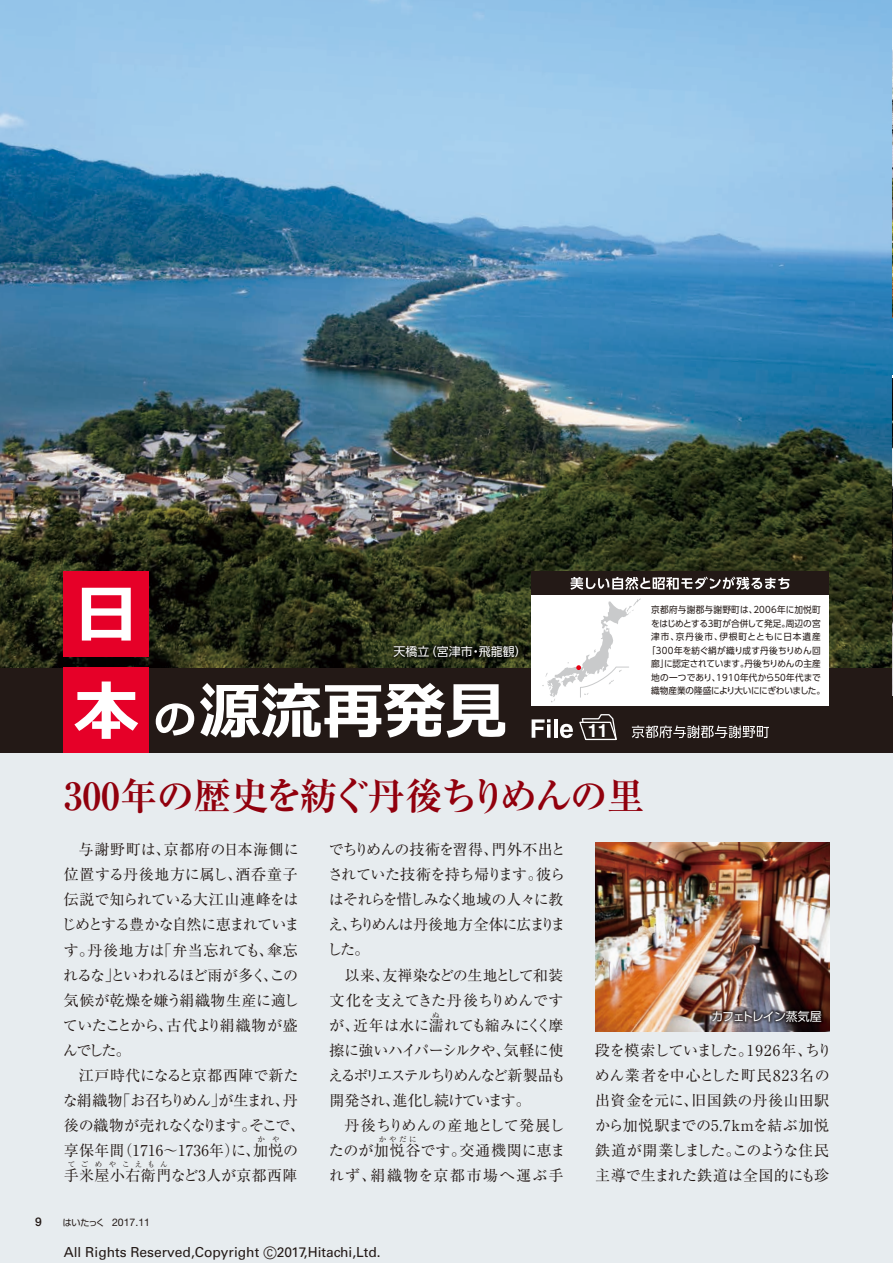
<style>
.page{position:relative;width:893px;height:1263px;background:#fff}
.page>*{position:absolute;margin:0;border:0;box-sizing:border-box;transform-origin:0 0}
.t1{font:700 37.5px "Ryumin Pro";letter-spacing:-.045em;color:#91000d}
.t2{font:700 18px "Helvetica LT Std";color:#fff}
.t3{font:15px/25px "Ryumin Pro";letter-spacing:-.02em;color:#231916}
.t4{font:15px/25px "Ryumin Pro";letter-spacing:-.06em;color:#231916}
.t5{font:15px/25px "Ryumin Pro";letter-spacing:.01em;color:#231916}
.t6{font:13.8px "Univers";color:#231916}
.t7{font:12px "UD Shin Go Pro";color:#fff}
.t8{font:12px "UD Shin Go Pro";letter-spacing:-.075em;color:#fff}
.t9{font:500 12px "Helvetica Neue LT Std";color:#231916}
.t10{font:10.5px "Helvetica Neue LT Std";color:#231916}
.t11{font:9px/13.5px "UD Shin Go Pro";letter-spacing:.005em;color:#231916;text-align:center;scale:.96 1}
.t12{font:7.5px "Ryumin Pro";letter-spacing:.76em;color:#231916}
.t13{font:7.5px "Ryumin Pro";letter-spacing:.71em;color:#231916}
.s1{font-family:"Shin Go Pro";font-size:9px}
.s2{font-size:16.95px}
</style>
<div class="page">
<div style="left:0;top:753px;width:893px;height:510px;background:#e7ecef"></div>
<div style="left:0;top:668px;width:893px;height:85px;background:#231916"></div>
<img style="left:0;top:0;width:893px;height:668px">
<img style="left:892px;top:378px;width:1px;height:317px">
<svg style="left:532px;top:719px;width:19px;height:19px"></svg>
<hr style="left:554px;top:719px;width:4px;height:19px;background:#fff">
<svg style="left:632px;top:725px;width:137px;height:13px"></svg>
<div style="left:531px;top:595px;width:298px;height:110px;background:#fff"></div>
<svg style="left:542px;top:598px;width:99px;height:104px"></svg>
<div style="left:531px;top:572px;width:298px;height:23px;background:#231916"></div>
<svg style="left:570px;top:576px;width:219px;height:14px"></svg>
<img style="left:595px;top:842px;width:234px;height:190px">
<img style="left:709px;top:1006px;width:116px;height:21px">
<img style="left:710px;top:1008px;width:114px;height:19px">
<img style="left:390px;top:641px;width:133px;height:21px">
<img style="left:391px;top:643px;width:132px;height:19px">
<svg style="left:560px;top:714px;width:57px;height:27px"></svg>
<img style="left:892px;top:0;width:1px;height:317px">
<div style="left:64px;top:572px;width:85px;height:85px;background:#e60028"></div>
<svg style="left:82px;top:588px;width:49px;height:52px"></svg>
<div style="left:64px;top:668px;width:85px;height:85px;background:#e60028"></div>
<svg style="left:74px;top:681px;width:64px;height:58px"></svg>
<svg style="left:156px;top:703px;width:38px;height:32px"></svg>
<svg style="left:200px;top:683px;width:305px;height:55px"></svg>
<p class="t9" style="left:35px;top:1215px;width:8px">9</p>
<p class="t7" style="left:393px;top:641px;width:135px">天橋立（宮津市・飛龍観）</p>
<p class="t2" style="left:588px;top:720px;width:22px">11</p>
<p class="t11" style="left:647px;top:603px;width:187px">京都府与謝郡与謝野町は、2006年に加悦町をはじめとする3町が合併して発足。周辺の宮津市、京丹後市、伊根町とともに日本遺産「300年を紡ぐ絹が織り成す丹後ちりめん回廊」に認定されています。丹後ちりめんの主産地の一つであり、1910年代から50年代まで織物産業の隆盛により大いににぎわいました。</p>
<h1 class="t1" style="left:64px;top:766px;width:582px">300年の歴史を紡ぐ丹後ちりめんの里</h1>
<p class="t3" style="left:61px;top:836px;width:240px;text-indent:18px">与謝野町は、京都府の日本海側に位置する丹後地方に属し、酒呑童子伝説で知られている大江山連峰をはじめとする豊かな自然に恵まれています。丹後地方は「弁当忘れても、傘忘れるな」といわれるほど雨が多く、この気候が乾燥を嫌う絹織物生産に適していたことから、古代より絹織物が盛んでした。</p>
<p class="t5" style="left:63px;top:1062px;width:244px;text-indent:16px">江戸時代になると京都西陣で新たな絹織物「お召ちりめん」が生まれ、丹後の織物が売れなくなります。そこで、享保年間（1716～1736年）に、加悦の手米屋小右衛門など3人が京都西陣</p>
<p class="t13" style="left:258px;top:1133px;width:24px">か や</p>
<p class="t12" style="left:68px;top:1158px;width:102px">てごめやこえもん</p>
<p class="t10" style="left:63px;top:1216px;width:89px"><span class="s1">はいたっく</span> 2017.11</p>
<p class="t4" style="left:327px;top:836px;width:240px">でちりめんの技術を習得、門外不出とされていた技術を持ち帰ります。彼らはそれらを惜しみなく地域の人々に教え、ちりめんは丹後地方全体に広まりました。</p>
<p class="t4" style="left:328px;top:961px;width:239px;text-indent:16px">以来、友禅染などの生地として和装文化を支えてきた丹後ちりめんですが、近年は水に濡れても縮みにくく摩擦に強いハイパーシルクや、気軽に使えるポリエステルちりめんなど新製品も開発され、進化し続けています。</p>
<p class="t3" style="left:329px;top:1112px;width:238px;text-align:justify;text-indent:16px">丹後ちりめんの産地として発展したのが加悦谷です。交通機関に恵まれず、絹織物を京都市場へ運ぶ手</p>
<p class="t13" style="left:432px;top:1009px;width:9px">ぬ</p>
<p class="t13" style="left:379px;top:1133px;width:39px">かやだに</p>
<p class="t6" style="left:64px;top:1244px;width:318px">All Rights Reserved,Copyright <span class="s2">©</span>2017,Hitachi,Ltd.</p>
<p class="t8" style="left:711px;top:1006px;width:112px">カフェトレイン蒸気屋</p>
<p class="t3" style="left:595px;top:1036px;width:239px">段を模索していました。1926年、ちりめん業者を中心とした町民823名の出資金を元に、旧国鉄の丹後山田駅から加悦駅までの5.7kmを結ぶ加悦鉄道が開業しました。このような住民主導で生まれた鉄道は全国的にも珍</p>
</div>
